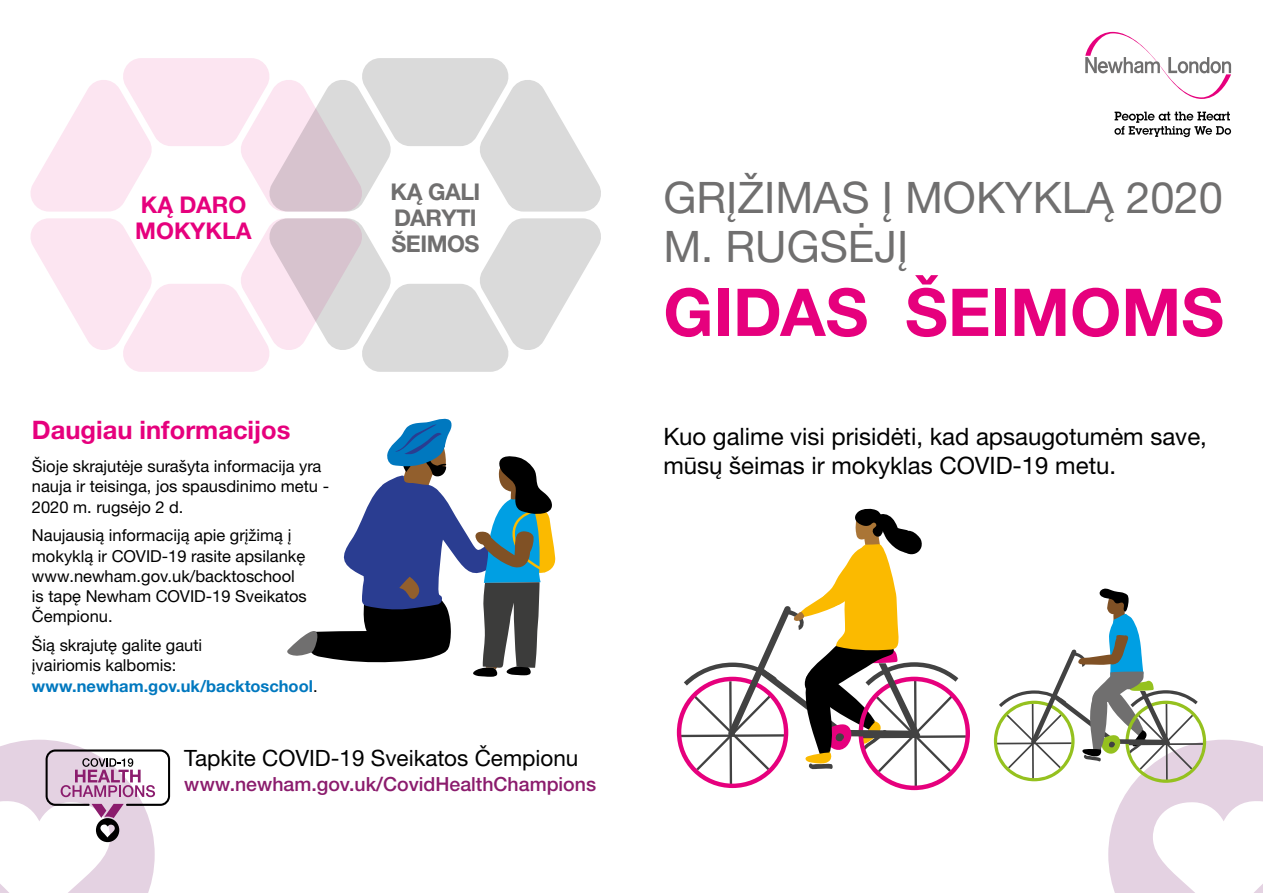
<style>
.page{position:relative;width:1263px;height:893px;background:#fff}
.page>*{position:absolute;margin:0;border:0;box-sizing:border-box;transform-origin:0 0}
.t1{font:700 66px "Helvetica Neue LTW1 G";color:#e6007d}
.t2{font:43.5px/49.5px "Helvetica Neue LTW1 G";color:#706f6f}
.t3{font:700 25.5px "Helvetica Neue LTW1 G";color:#e6007d}
.t4{font:24px/28.5px "Helvetica Neue LTW1 G";color:#000}
.t5{font:700 23.1px/26px "Helvetica Neue LTW1 G";letter-spacing:-.02em;color:#706f6f}
.t6{font:700 23.1px/26px "Helvetica Neue LTW1 G";color:#e6007d}
.t7{font:22.5px "Helvetica Neue LTW1 G";color:#000}
.t8{font:500 19.5px "Helvetica Neue LTW1 G";color:#8b1c6d}
.t9{font:16.5px/20.2px "Helvetica Neue LTW1 G";color:#000}
.s1{font-weight:700;color:#0078bf}
</style>
<div class="page">
<svg style="left:1085px;top:32px;width:146px;height:67px"></svg>
<svg style="left:0;top:740px;width:170px;height:153px"></svg>
<svg style="left:994px;top:588px;width:269px;height:305px"></svg>
<svg style="left:677px;top:509px;width:293px;height:281px"></svg>
<svg style="left:30px;top:58px;width:571px;height:154px"></svg>
<svg style="left:30px;top:218px;width:571px;height:154px"></svg>
<svg style="left:1114px;top:112px;width:117px;height:25px"></svg>
<svg style="left:287px;top:418px;width:269px;height:259px"></svg>
<h3 class="t6" style="left:135px;top:191px;width:118px">KĄ DARO<br>MOKYKLA</h3>
<h3 class="t5" style="left:391px;top:178px;width:91px">KĄ GALI<br>DARYTI<br>ŠEIMOS</h3>
<h3 class="t3" style="left:32px;top:414px;width:260px">Daugiau informacijos</h3>
<p class="t9" style="left:32px;top:456px;width:299px">Šioje skrajutėje surašyta informacija yra nauja ir teisinga, jos spausdinimo metu -<br>2020 m. rugsėjo 2 d.</p>
<p class="t9" style="left:32px;top:525px;width:276px">Naujausią informaciją apie grįžimą į mokyklą ir COVID-19 rasite apsilankę www.newham.gov.uk/backtoschool is tapę Newham COVID-19 Sveikatos<br>Čempionu.</p>
<p class="t9" style="left:32px;top:635px;width:287px">Šią skrajutę galite gauti<br>įvairiomis kalbomis: <span class="s1">www.newham.gov.uk/backtoschool</span>.</p>
<h3 class="t7" style="left:184px;top:744px;width:396px">Tapkite COVID-19 Sveikatos Čempionu</h3>
<p class="t8" style="left:184px;top:772px;width:413px">www.newham.gov.uk/CovidHealthChampions</p>
<h2 class="t2" style="left:663px;top:172px;width:561px">GRĮŽIMAS Į MOKYKLĄ 2020<br>M. RUGSĖJĮ</h2>
<h1 class="t1" style="left:663px;top:272px;width:562px">GIDAS ŠEIMOMS</h1>
<h3 class="t4" style="left:663px;top:422px;width:545px">Kuo galime visi prisidėti, kad apsaugotumėm save, mūsų šeimas ir mokyklas COVID-19 metu.</h3>
</div>
